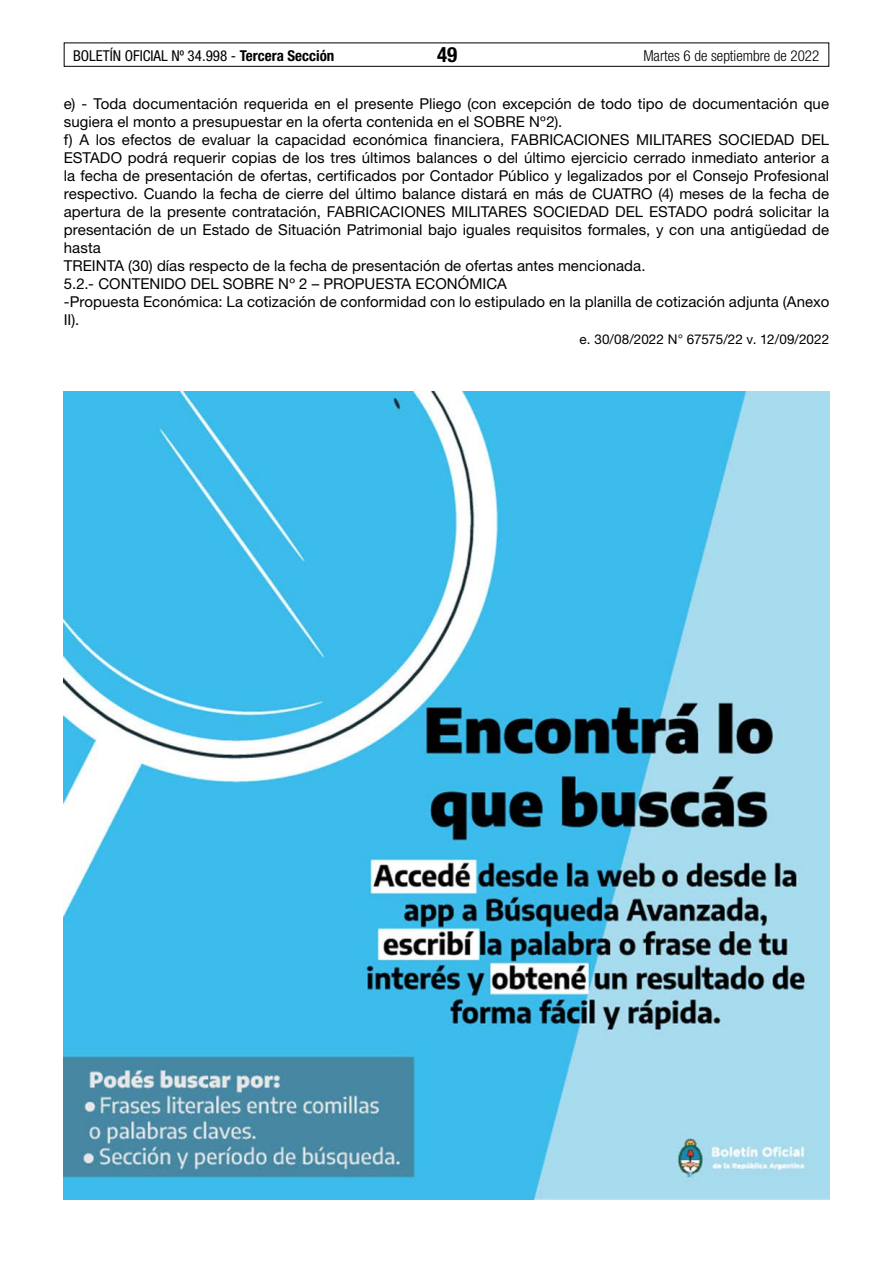
<style>
.page{position:relative;width:893px;height:1263px;background:#fff}
.page>*{position:absolute;margin:0;border:0;box-sizing:border-box;transform-origin:0 0}
.t1{font:700 condensed 21px "Helvetica Neue LT Std";color:#000}
.t2{font:15px/18px "Helvetica Neue LT Std";letter-spacing:.005em;color:#000}
.t3{font:condensed 15px "Helvetica Neue LT Std";color:#000}
.t4{font:300 condensed 15px "Helvetica Neue LT Std";color:#000}
.t5{font:13.5px "Helvetica Neue LT Std";letter-spacing:.005em;color:#000}
.s1{font-weight:700}
</style>
<div class="page">
<div style="left:64px;top:43px;width:765px;height:24px;border:1px solid #000"></div>
<img style="left:64px;top:391px;width:765px;height:808px">
<p class="t3" style="left:73px;top:47px;width:263px">BOLETÍN OFICIAL Nº 34.998 - <span class="s1">Tercera Sección</span></p>
<h1 class="t1" style="left:437px;top:42px;width:22px">49</h1>
<p class="t4" style="left:643px;top:47px;width:177px">Martes 6 de septiembre de 2022</p>
<p class="t2" style="left:64px;top:94px;width:767px">e) - Toda documentación requerida en el presente Pliego (con excepción de todo tipo de documentación que sugiera el monto a presupuestar en la oferta contenida en el SOBRE Nº2).<br>f) A los efectos de evaluar la capacidad económica financiera, FABRICACIONES MILITARES SOCIEDAD DEL ESTADO podrá requerir copias de los tres últimos balances o del último ejercicio cerrado inmediato anterior a la fecha de presentación de ofertas, certificados por Contador Público y legalizados por el Consejo Profesional respectivo. Cuando la fecha de cierre del último balance distará en más de CUATRO (4) meses de la fecha de apertura de la presente contratación, FABRICACIONES MILITARES SOCIEDAD DEL ESTADO podrá solicitar la presentación de un Estado de Situación Patrimonial bajo iguales requisitos formales, y con una antigüedad de hasta<br>TREINTA (30) días respecto de la fecha de presentación de ofertas antes mencionada.<br>5.2.- CONTENIDO DEL SOBRE Nº 2 – PROPUESTA ECONÓMICA<br>-Propuesta Económica: La cotización de conformidad con lo estipulado en la planilla de cotización adjunta (Anexo II).</p>
<p class="t5" style="left:580px;top:331px;width:251px">e. 30/08/2022 N° 67575/22 v. 12/09/2022</p>
</div>
